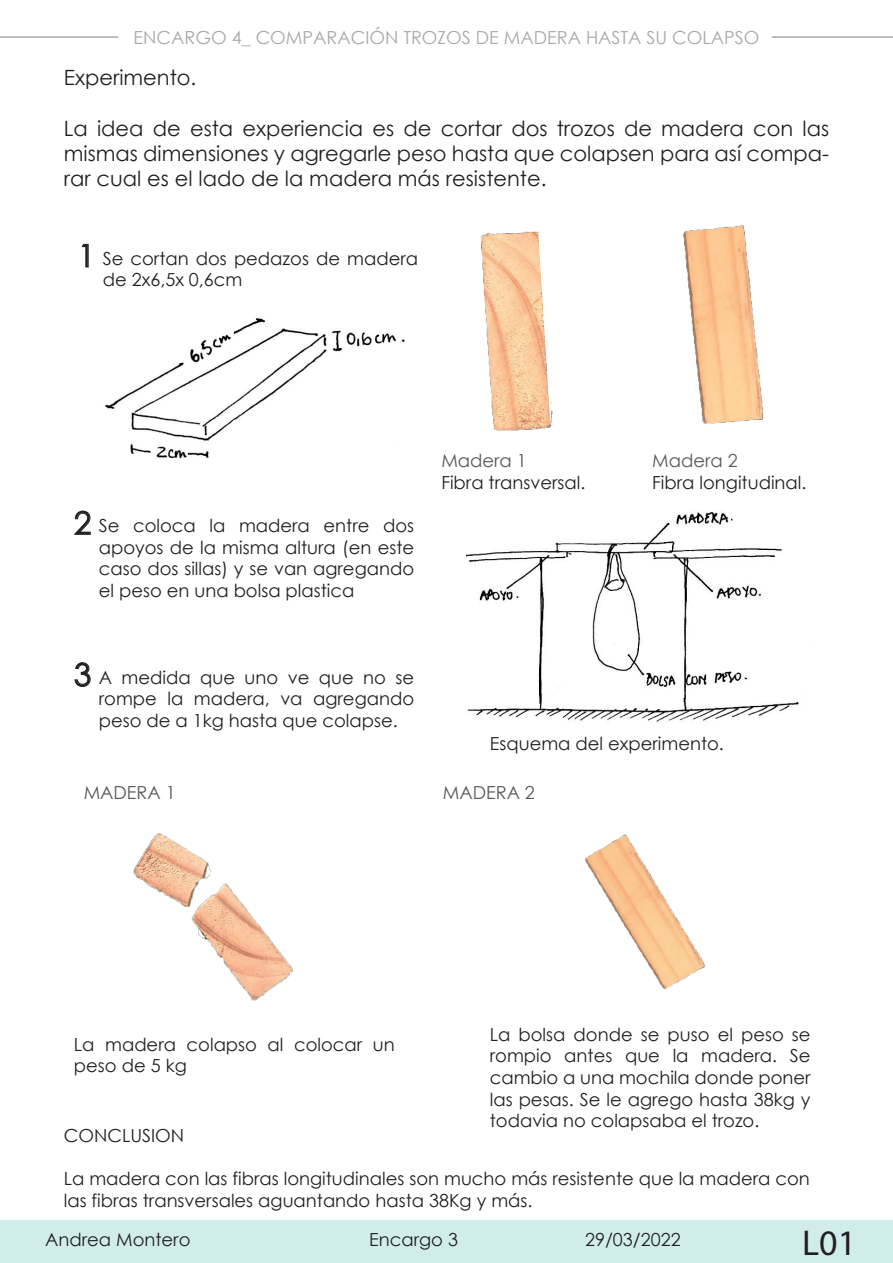
<style>
.page{position:relative;width:893px;height:1263px;background:#fff}
.page>*{position:absolute;margin:0;border:0;box-sizing:border-box;transform-origin:0 0}
.t1{font:36px "Myriad Pro";color:#231f20}
.t2{font:31.5px "Century Gothic";color:#231f20}
.t3{font:21px/25.2px "Century Gothic";color:#231f20;text-align:justify}
.t4{font:18px/21.6px "Century Gothic";color:#231f20}
.t5{font:18px "Century Gothic";color:#a8a9ad}
.t6{font:18px "Century Gothic";color:#57585a}
</style>
<div class="page">
<img style="left:466px;top:511px;width:333px;height:211px">
<hr style="left:0;top:36px;width:118px;height:2px;background:#a8a9ad">
<hr style="left:772px;top:36px;width:121px;height:2px;background:#a8a9ad">
<img style="left:105px;top:318px;width:300px;height:141px">
<div style="left:0;top:1221px;width:893px;height:42px;background:#d0edeb"></div>
<img style="left:133px;top:833px;width:160px;height:168px">
<img style="left:481px;top:231px;width:72px;height:200px">
<svg style="left:81px;top:244px;width:8px;height:24px"></svg>
<svg style="left:74px;top:510px;width:17px;height:25px"></svg>
<img style="left:683px;top:225px;width:80px;height:199px">
<img style="left:585px;top:834px;width:121px;height:156px">
<svg style="left:74px;top:662px;width:17px;height:25px"></svg>
<p class="t5" style="left:134px;top:25px;width:627px">ENCARGO 4_ COMPARACIÓN TROZOS DE MADERA HASTA SU COLAPSO</p>
<p class="t3" style="left:64px;top:65px;width:134px">Experimento.</p>
<p class="t3" style="left:64px;top:115px;width:767px">La idea de esta experiencia es de cortar dos trozos de madera con las mismas dimensiones y agregarle peso hasta que colapsen para así compa&shy;rar cual es el lado de la madera más resistente.</p>
<h2 class="t2" style="left:78px;top:234px;width:19px">1</h2>
<p class="t4" style="left:103px;top:247px;width:317px">Se cortan dos pedazos de madera de 2x6,5x 0,6cm</p>
<h2 class="t2" style="left:74px;top:501px;width:19px">2</h2>
<p class="t4" style="left:99px;top:514px;width:317px;text-align:justify">Se coloca la madera entre dos apoyos de la misma altura (en este caso dos sillas) y se van agregando el peso en una bolsa plastica</p>
<h2 class="t2" style="left:74px;top:652px;width:19px">3</h2>
<p class="t4" style="left:99px;top:666px;width:317px;text-align:justify">A medida que uno ve que no se rompe la madera, va agregando peso de a 1kg hasta que colapse.</p>
<p class="t6" style="left:441px;top:448px;width:87px">Madera 1</p>
<p class="t4" style="left:441px;top:471px;width:146px">Fibra transversal.</p>
<p class="t6" style="left:652px;top:448px;width:87px">Madera 2</p>
<p class="t4" style="left:652px;top:471px;width:156px">Fibra longitudinal.</p>
<p class="t4" style="left:490px;top:733px;width:236px">Esquema del experimento.</p>
<p class="t6" style="left:84px;top:780px;width:94px">MADERA 1</p>
<p class="t6" style="left:443px;top:780px;width:94px">MADERA 2</p>
<p class="t4" style="left:490px;top:1023px;width:322px;text-align:justify">La bolsa donde se puso el peso se rompio antes que la madera. Se cambio a una mochila donde poner las pesas. Se le agrego hasta 38kg y todavia no colapsaba el trozo.</p>
<p class="t4" style="left:74px;top:1033px;width:322px">La madera colapso al colocar un peso de 5 kg</p>
<p class="t4" style="left:64px;top:1124px;width:122px">CONCLUSION</p>
<p class="t4" style="left:64px;top:1167px;width:748px">La madera con las fibras longitudinales son mucho más resistente que la madera con las fibras transversales aguantando hasta 38Kg y más.</p>
<p class="t4" style="left:45px;top:1228px;width:147px">Andrea Montero</p>
<p class="t4" style="left:369px;top:1228px;width:90px">Encargo 3</p>
<p class="t4" style="left:585px;top:1228px;width:97px">29/03/2022</p>
<h1 class="t1" style="left:802px;top:1220px;width:55px">L01</h1>
</div>
